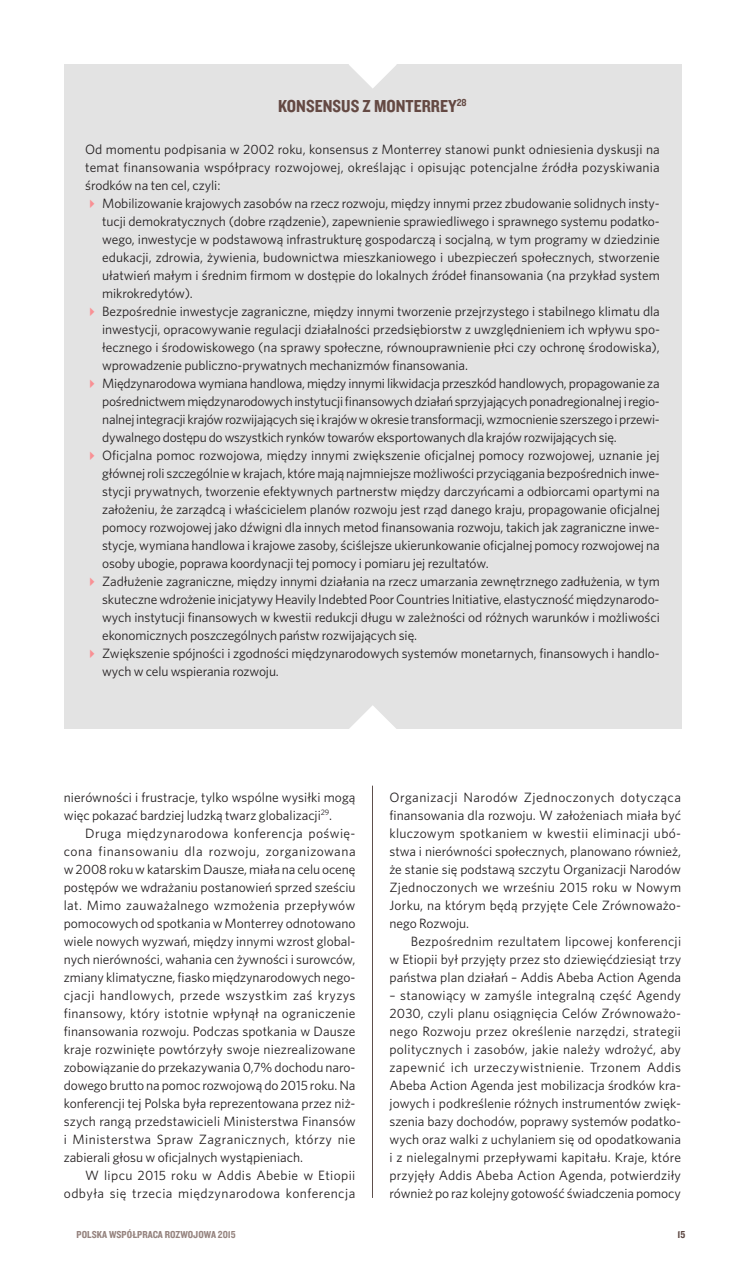
<style>
.page{position:relative;width:745px;height:1263px;background:#fff}
.page>*{position:absolute;margin:0;border:0;box-sizing:border-box;transform-origin:0 0}
.t1{font:18px "Knockout 50 Welterweight";color:#644943}
.t2{font:13.5px/18px "Whitney";letter-spacing:-.01em;color:#231f20;text-align:justify}
.t3{font:13.5px/18px "Whitney";letter-spacing:.025em;color:#231f20;text-align:right}
.t4{font:10.5px "Knockout 50 Welterweight";color:#95837e}
.t5{font:10.5px "Knockout 50 Welterweight";color:#644943}
.t6{font:10.5px "Knockout 50 Welterweight";color:#5b4540}
.s1{font-size:18px}
</style>
<div class="page">
<hr style="left:372px;top:786px;width:1px;height:412px;background:#5e4f4c">
<div style="left:64px;top:64px;width:617px;height:665px;background:#e3e3e3"></div>
<svg style="left:349px;top:64px;width:47px;height:24px"></svg>
<svg style="left:349px;top:705px;width:47px;height:24px"></svg>
<h1 class="t1" style="left:278px;top:94px;width:145px">KONSENSUS Z MONTERRE</h1>
<p class="t5" style="left:448px;top:96px;width:20px"><span class="s1">Y</span>28</p>
<p class="t2" style="left:85px;top:140px;width:576px">Od momentu podpisania w 2002 roku, konsensus z Monterrey stanowi punkt odniesienia dyskusji na temat finansowania współpracy rozwojowej, określając i opisując potencjalne źródła pozyskiwania środków na ten cel, czyli:</p>
<p class="t2" style="left:102px;top:194px;width:559px;text-align:left">Mobilizowanie krajowych zasobów na rzecz rozwoju, między innymi przez zbudowanie solidnych insty&shy;tucji demokratycznych (dobre rządzenie), zapewnienie sprawiedliwego i sprawnego systemu podatko&shy;wego, inwestycje w podstawową infrastrukturę gospodarczą i socjalną, w tym programy w dziedzinie edukacji, zdrowia, żywienia, budownictwa mieszkaniowego i ubezpieczeń społecznych, stworzenie ułatwień małym i średnim firmom w dostępie do lokalnych źródeł finansowania (na przykład system mikrokredytów).<br>Bezpośrednie inwestycje zagraniczne, między innymi tworzenie przejrzystego i stabilnego klimatu dla inwestycji, opracowywanie regulacji działalności przedsiębiorstw z uwzględnieniem ich wpływu spo&shy;łecznego i środowiskowego (na sprawy społeczne, równouprawnienie płci czy ochronę środowiska), wprowadzenie publiczno-prywatnych mechanizmów finansowania.<br>Międzynarodowa wymiana handlowa, między innymi likwidacja przeszkód handlowych, propagowanie za pośrednictwem międzynarodowych instytucji finansowych działań sprzyjających ponadregionalnej i regio&shy;nalnej integracji krajów rozwijających się i krajów w okresie transformacji, wzmocnienie szerszego i przewi&shy;dywalnego dostępu do wszystkich rynków towarów eksportowanych dla krajów rozwijających się.<br>Oficjalna pomoc rozwojowa, między innymi zwiększenie oficjalnej pomocy rozwojowej, uznanie jej głównej roli szczególnie w krajach, które mają najmniejsze możliwości przyciągania bezpośrednich inwe&shy;stycji prywatnych, tworzenie efektywnych partnerstw między darczyńcami a odbiorcami opartymi na założeniu, że zarządcą i właścicielem planów rozwoju jest rząd danego kraju, propagowanie oficjalnej pomocy rozwojowej jako dźwigni dla innych metod finansowania rozwoju, takich jak zagraniczne inwe&shy;stycje, wymiana handlowa i krajowe zasoby, ściślejsze ukierunkowanie oficjalnej pomocy rozwojowej na osoby ubogie, poprawa koordynacji tej pomocy i pomiaru jej rezultatów.<br>Zadłużenie zagraniczne, między innymi działania na rzecz umarzania zewnętrznego zadłużenia, w tym skuteczne wdrożenie inicjatywy Heavily Indebted Poor Countries Initiative, elastyczność międzynarodo&shy;wych instytucji finansowych w kwestii redukcji długu w zależności od różnych warunków i możliwości ekonomicznych poszczególnych państw rozwijających się.<br>Zwiększenie spójności i zgodności międzynarodowych systemów monetarnych, finansowych i handlo&shy;wych w celu wspierania rozwoju.</p>
<p class="t2" style="left:64px;top:788px;width:293px">nierówności i frustracje, tylko wspólne wysiłki mogą więc pokazać bardziej ludzką twarz globalizacji<sup>29</sup>.</p>
<p class="t2" style="left:64px;top:824px;width:293px;text-indent:21px">Druga międzynarodowa konferencja poświę&shy;cona finansowaniu dla rozwoju, zorganizowana w 2008 roku w katarskim Dausze, miała na celu ocenę postępów we wdrażaniu postanowień sprzed sześciu lat. Mimo zauważalnego wzmożenia przepływów pomocowych od spotkania w Monterrey odnotowano wiele nowych wyzwań, między innymi wzrost global&shy;nych nierówności, wahania cen żywności i surowców, zmiany klimatyczne, fiasko międzynarodowych nego&shy;cjacji handlowych, przede wszystkim zaś kryzys finansowy, który istotnie wpłynął na ograniczenie finansowania rozwoju. Podczas spotkania w Dausze kraje rozwinięte powtórzyły swoje niezrealizowane zobowiązanie do przekazywania 0,7% dochodu naro&shy;dowego brutto na pomoc rozwojową do 2015 roku. Na konferencji tej Polska była reprezentowana przez niż&shy;szych rangą przedstawicieli Ministerstwa Finansów i Ministerstwa Spraw Zagranicznych, którzy nie zabierali głosu w oficjalnych wystąpieniach.</p>
<p class="t3" style="left:64px;top:1166px;width:293px">W lipcu 2015 roku w Addis Abebie w Etiopii odbyła się trzecia międzynarodowa konferencja</p>
<p class="t2" style="left:389px;top:788px;width:293px">Organizacji Narodów Zjednoczonych dotycząca finansowania dla rozwoju. W założeniach miała być kluczowym spotkaniem w kwestii eliminacji ubó&shy;stwa i nierówności społecznych, planowano również, że stanie się podstawą szczytu Organizacji Narodów Zjednoczonych we wrześniu 2015 roku w Nowym Jorku, na którym będą przyjęte Cele Zrównoważo&shy;nego Rozwoju.</p>
<p class="t2" style="left:389px;top:932px;width:293px;text-indent:21px">Bezpośrednim rezultatem lipcowej konferencji w Etiopii był przyjęty przez sto dziewięćdziesiąt trzy państwa plan działań – Addis Abeba Action Agenda</p>
<p class="t2" style="left:389px;top:986px;width:293px">– stanowiący w zamyśle integralną część Agendy 2030, czyli planu osiągnięcia Celów Zrównoważo&shy;nego Rozwoju przez określenie narzędzi, strategii politycznych i zasobów, jakie należy wdrożyć, aby zapewnić ich urzeczywistnienie. Trzonem Addis Abeba Action Agenda jest mobilizacja środków kra&shy;jowych i podkreślenie różnych instrumentów zwięk&shy;szenia bazy dochodów, poprawy systemów podatko&shy;wych oraz walki z uchylaniem się od opodatkowania i z nielegalnymi przepływami kapitału. Kraje, które przyjęły Addis Abeba Action Agenda, potwierdziły również po raz kolejny gotowość świadczenia pomocy</p>
<p class="t4" style="left:77px;top:1228px;width:160px">POLSKA WSPÓŁPRACA ROZWOJOWA 2015</p>
<p class="t6" style="left:677px;top:1228px;width:9px">15</p>
</div>
